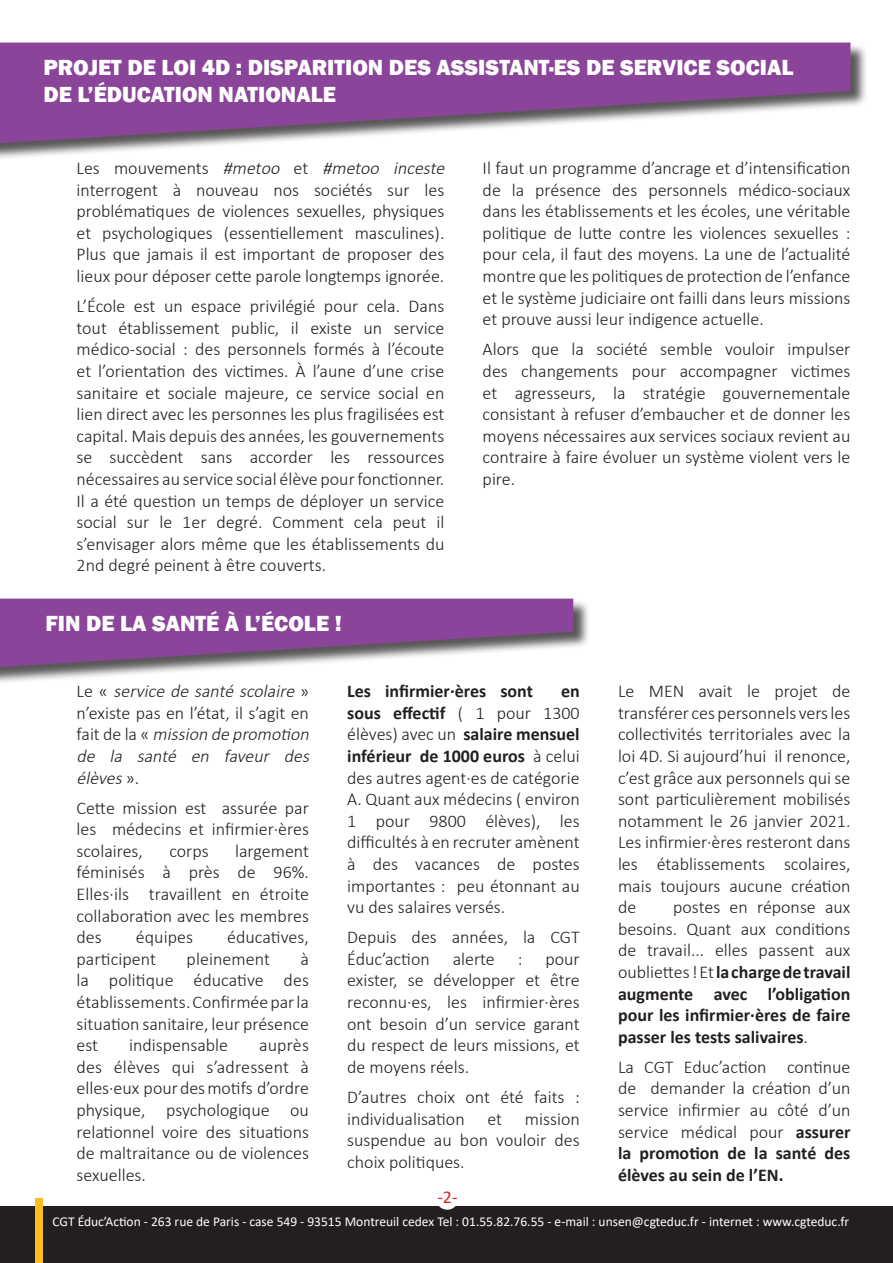
<style>
.page{position:relative;width:893px;height:1263px;background:#fff}
.page>*{position:absolute;margin:0;border:0;box-sizing:border-box;transform-origin:0 0}
.t1{font:800 22.5px/27px "Franklin Gothic";color:#fff}
.t2{font:300 18px/21.6px "Calibri";color:#231f20;text-align:justify}
.t3{font:700 18px/21.6px "Calibri";color:#231f20;text-align:justify}
.t4{font:italic 300 18px/21.6px "Calibri";color:#231f20}
.t5{font:18px "Calibri";color:#d1232a}
.t6{font:13.5px "Calibri";color:#fff}
.s1{font-style:italic}
.s2{font-style:normal}
.s3{font-weight:700}
.s4{font-weight:300}
</style>
<div class="page">
<div style="left:0;top:1207px;width:893px;height:56px;background:#231f20"></div>
<div style="left:36px;top:1198px;width:7px;height:65px;background:#fdbd1f"></div>
<div style="left:436px;top:1187px;width:23px;height:23px;background:#fff;border-radius:50%"></div>
<div style="left:0;top:43px;width:867px;height:119px;background:#231f20;opacity:.75"></div>
<svg style="left:0;top:43px;width:850px;height:100px;background:#9a67a6"></svg>
<div style="left:0;top:599px;width:590px;height:87px;background:#231f20;opacity:.75"></div>
<svg style="left:0;top:598px;width:573px;height:69px;background:#9562a0"></svg>
<p class="t1" style="left:43px;top:54px;width:752px">PROJET DE LOI 4D : DISPARITION DES ASSISTANT·ES DE SERVICE SOCIAL<br>DE L’ÉDUCATION NATIONALE</p>
<p class="t2" style="left:77px;top:157px;width:374px;text-align:left">Le s m o u ve m e n t s <span class="s1">#metoo</span> et <span class="s1">#metoo inceste </span>interrogent à nouveau nos sociétés sur les problématiques de violences sexuelles, physiques et psychologiques (essentiellement masculines).<br>Plus que jamais il est important de proposer des lieux pour déposer cette parole longtemps ignorée.</p>
<p class="t2" style="left:77px;top:295px;width:369px">L’École est un espace privilégié pour cela. Dans tout établissement public, il existe un service médico-social : des personnels formés à l’écoute et l’orientation des victimes. À l’aune d’une crise sanitaire et sociale majeure, ce service social en lien direct avec les personnes les plus fragilisées est capital. Mais depuis des années, les gouvernements se succèdent sans accorder les ressources nécessaires au service social élève pour fonctionner.<br>Il a été question un temps de déployer un service social sur le 1er degré. Comment cela peut il s’envisager alors même que les établissements du 2nd degré peinent à être couverts.</p>
<p class="t1" style="left:46px;top:610px;width:298px">FIN DE LA SANTÉ À L’ÉCOLE !</p>
<p class="t2" style="left:483px;top:157px;width:369px">Il faut un programme d’ancrage et d’intensification de la présence des personnels médico-sociaux dans les établissements et les écoles, une véritable politique de lutte contre les violences sexuelles : pour cela, il faut des moyens. La une de l’actualité montre que les politiques de protection de l’enfance et le système judiciaire ont failli dans leurs missions et prouve aussi leur indigence actuelle.</p>
<p class="t2" style="left:483px;top:338px;width:369px">Alors que la société semble vouloir impulser des changements pour accompagner victimes et agresseurs, la stratégie gouvernementale consistant à refuser d’embaucher et de donner les moyens nécessaires aux services sociaux revient au contraire à faire évoluer un système violent vers le pire.</p>
<p class="t4" style="left:77px;top:680px;width:238px"><span class="s2">L e «</span> service de santé scolaire <span class="s2">» n’existe pas en l’état, il s’agit en fa i t d e l a «</span> mission de promotion de la santé en faveur des élèves <span class="s2">» .</span></p>
<p class="t2" style="left:77px;top:797px;width:234px">Cette mission est assurée par les médecins et infirmier·ères scolaires,</p>
<p class="t2" style="left:77px;top:840px;width:234px;text-indent:159px">largement féminisés à près de 96%.<br>Elles·ils travaillent en étroite collaboration avec les membres des</p>
<p class="t2" style="left:169px;top:840px;width:41px">corps</p>
<p class="t2" style="left:136px;top:926px;width:59px">équipes</p>
<p class="t2" style="left:227px;top:926px;width:83px">éducatives,</p>
<p class="t2" style="left:77px;top:948px;width:81px">participent</p>
<p class="t2" style="left:187px;top:948px;width:85px">pleinement</p>
<p class="t2" style="left:77px;top:948px;width:234px;text-indent:224px">à la politique éducative des établissements. Confirmée par la situation sanitaire, leur présence est</p>
<p class="t2" style="left:77px;top:1034px;width:234px;text-indent:183px">auprès des élèves qui s’adressent à elles·eux pour des motifs d’ordre physique, psychologique ou relationnel voire des situations de maltraitance ou de violences sexuelles.</p>
<p class="t2" style="left:129px;top:1034px;width:100px">indispensable</p>
<p class="t3" style="left:347px;top:680px;width:187px">Les infirmier·ères sont</p>
<p class="t2" style="left:347px;top:680px;width:234px;text-indent:214px"><span class="s3">en sous effectif</span> ( 1 pour 1300 élèves) avec un <span class="s3">salaire mensuel inférieur de 1000 euros</span> à celui des autres agent·es de catégorie A. Quant aux médecins ( environ 1 pour 9800 élèves), les difficultés à en recruter amènent à des vacances de postes importantes : peu étonnant au vu des salaires versés.</p>
<p class="t2" style="left:347px;top:926px;width:234px">Depuis des années, la CGT<br>Éduc’action</p>
<p class="t2" style="left:453px;top:948px;width:44px">alerte</p>
<p class="t2" style="left:518px;top:948px;width:6px">:</p>
<p class="t2" style="left:347px;top:948px;width:234px;text-indent:198px">pour exister, se développer et être reconnu·es, les infirmier·ères ont besoin d’un service garant du respect de leurs missions, et de moyens réels.</p>
<p class="t2" style="left:347px;top:1086px;width:234px">D’autres choix ont été faits : individualisation</p>
<p class="t2" style="left:347px;top:1107px;width:234px;text-indent:178px">mission suspendue au bon vouloir des choix politiques.</p>
<p class="t2" style="left:487px;top:1107px;width:16px">et</p>
<p class="t2" style="left:618px;top:680px;width:234px">Le MEN avait le projet de transférer ces personnels vers les collectivités territoriales avec la loi 4D. Si aujourd’hui il renonce, c’est grâce aux personnels qui se sont particulièrement mobilisés notamment le 26 janvier 2021.<br>Les infirmier·ères resteront dans les établissements scolaires, mais toujours aucune création de</p>
<p class="t3" style="left:618px;top:896px;width:234px;text-indent:55px"><span class="s4">postes en réponse aux besoins. Quant aux conditions de travail... elles passent aux oubliettes ! Et</span> la charge de travail augmente avec l’obligation pour les infirmier·ères de faire passer les tests salivaires<span class="s4">.</span></p>
<p class="t2" style="left:618px;top:1056px;width:234px">La CGT Educ’action continue de demander la création d’un service infirmier au côté d’un service médical pour <span class="s3">assurer la promotion de la santé des élèves au sein de l’EN.</span></p>
<p class="t5" style="left:437px;top:1184px;width:22px">-2-</p>
<p class="t6" style="left:53px;top:1212px;width:798px">CGT Éduc’Action - 263 rue de Paris - case 549 - 93515 Montreuil cedex Tel : 01.55.82.76.55 - e-mail : unsen@cgteduc.fr - internet : www.cgteduc.fr</p>
</div>
